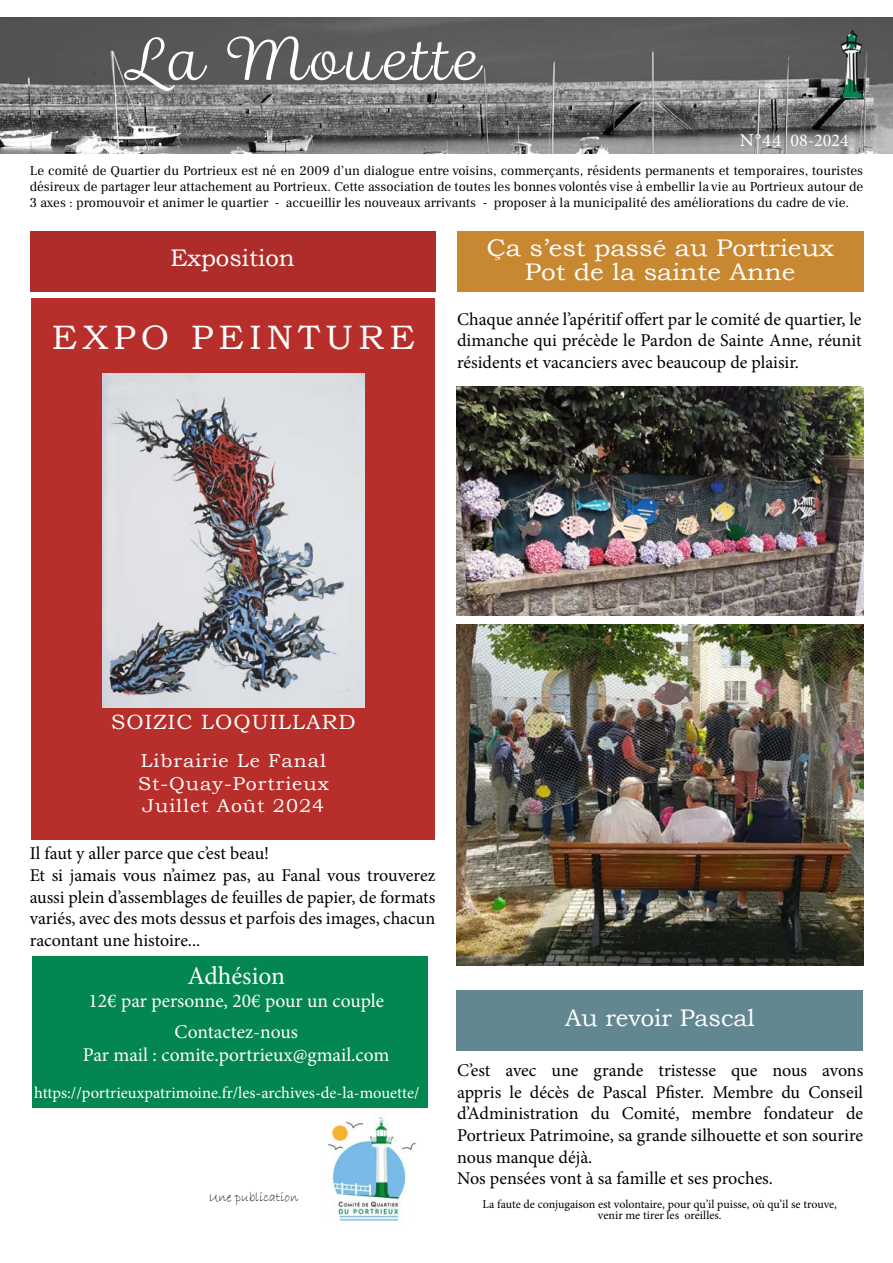
<style>
.page{position:relative;width:893px;height:1263px;background:#fff}
.page>*{position:absolute;margin:0;border:0;box-sizing:border-box;transform-origin:0 0}
.t1{font:55.5px "Madre Script";letter-spacing:.05em;color:#fff;scale:1.05 1}
.t2{font:33.9px "Bookman Old Style";letter-spacing:.15em;color:#fff;scale:1.05 1}
.t3{font:25.5px "Minion Pro";color:#fff}
.t4{font:24px/23.7px "Bookman Old Style";color:#fff;text-align:center;scale:1.09 1}
.t5{font:24px "Bookman Old Style";color:#fff}
.t6{font:20.55px "Bookman Old Style";letter-spacing:.05em;color:#fff;scale:1.05 1}
.t7{font:19.5px/30.6px "Minion Pro";color:#fff;text-align:center}
.t8{font:18.6px/22.4px "Bookman Old Style";letter-spacing:.05em;color:#fff;scale:1.05 1}
.t9{font:18px/21.6px "Minion Pro";color:#000}
.t10{font:18px "Minion Pro";color:#fff;scale:1.05 1}
.t11{font:16.5px "Minion Pro";color:#fff}
.t12{font:13.5px/16.2px "Frank Ruhl Hofshi";color:#000;text-align:justify}
.t13{font:13.5px "Bradley Hand ITC";color:#000}
.t14{font:12px/10.5px "Minion Pro";color:#000;text-align:center}
.t15{font:700 7.95px "Minion Pro";color:#fff;scale:1.52 1}
</style>
<div class="page">
<img style="left:0;top:17px;width:893px;height:137px">
<div style="left:457px;top:231px;width:406px;height:61px;background:#c88731"></div>
<div style="left:32px;top:957px;width:395px;height:151px;background:#03864f"></div>
<div style="left:30px;top:231px;width:405px;height:61px;background:#ae2d2a"></div>
<div style="left:31px;top:298px;width:404px;height:541px;background:#b72e2a"></div>
<img style="left:103px;top:374px;width:261px;height:334px">
<img style="left:328px;top:1117px;width:88px;height:105px">
<img style="left:456px;top:387px;width:408px;height:229px">
<img style="left:456px;top:624px;width:408px;height:341px">
<div style="left:456px;top:990px;width:407px;height:61px;background:#638791"></div>
<h1 class="t1" style="left:124px;top:28px;width:341px">La Mouette</h1>
<p class="t10" style="left:740px;top:128px;width:105px">N°44 08-2024</p>
<p class="t12" style="left:30px;top:162px;width:835px">Le comité de Quartier du Portrieux est né en 2009 d’un dialogue entre voisins, commerçants, résidents permanents et temporaires, touristes désireux de partager leur attachement au Portrieux. Cette association de toutes les bonnes volontés vise à embellir la vie au Portrieux autour de 3 axes : promouvoir et animer le quartier - accueillir les nouveaux arrivants - proposer à la municipalité des améliorations du cadre de vie.</p>
<h3 class="t5" style="left:170px;top:245px;width:126px">Exposition</h3>
<h2 class="t2" style="left:52px;top:318px;width:347px">EXPO PEINTURE</h2>
<h3 class="t4" style="left:486px;top:236px;width:320px">Ca s’est passé au Portrieux<br>Pot de la sainte Anne</h3>
<p class="t15" style="left:495px;top:252px;width:5px">5</p>
<p class="t9" style="left:457px;top:308px;width:406px;text-align:justify">Chaque année l’apéritif offert par le comité de quartier, le dimanche qui précède le Pardon de Sainte Anne, réunit résidents et vacanciers avec beaucoup de plaisir.</p>
<p class="t6" style="left:111px;top:710px;width:235px">SOIZIC LOQUILLARD</p>
<p class="t8" style="left:138px;top:750px;width:183px">Librairie Le Fanal<br>St-Quay-Portrieux<br>Juillet Août 2024</p>
<p class="t9" style="left:30px;top:843px;width:407px">Il faut y aller parce que c’est beau!<br>Et si jamais vous n’aimez pas, au Fanal vous trouverez aussi plein d’assemblages de feuilles de papier, de formats variés, avec des mots dessus et parfois des images, chacun racontant une histoire...</p>
<h3 class="t3" style="left:187px;top:959px;width:99px">Adhésion</h3>
<p class="t7" style="left:89px;top:986px;width:297px">12€ par personne, 20€ pour un couple<br>Contactez-nous</p>
<p class="t7" style="left:83px;top:1040px;width:308px">Par mail : comite.portrieux@gmail.com</p>
<p class="t11" style="left:34px;top:1081px;width:387px">https://portrieuxpatrimoine.fr/les-archives-de-la-mouette/</p>
<p class="t13" style="left:209px;top:1189px;width:91px">Une publication</p>
<h3 class="t5" style="left:565px;top:1004px;width:191px">Au revoir Pascal</h3>
<p class="t9" style="left:457px;top:1060px;width:408px">C’est avec une grande tristesse que nous avons appris le décès de Pascal Pfister. Membre du Conseil d’Administration du Comité, membre fondateur de Portrieux Patrimoine, sa grande silhouette et son sourire nous manque déjà.<br>Nos pensées vont à sa famille et ses proches.</p>
<p class="t14" style="left:483px;top:1199px;width:356px">La faute de conjugaison est volontaire, pour qu’il puisse, où qu’il se trouve, venir me tirer les oreilles.</p>
</div>
